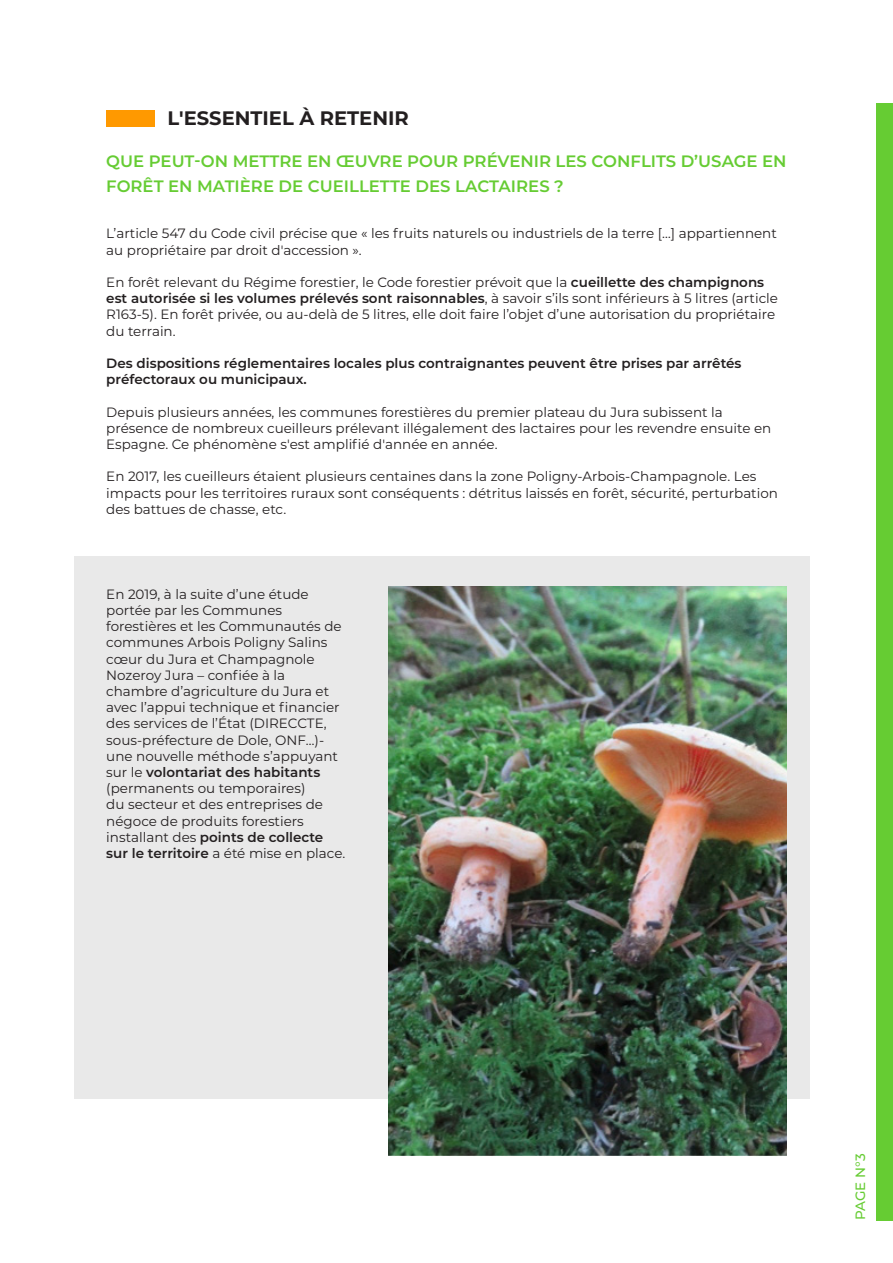
<style>
.page{position:relative;width:893px;height:1263px;background:#fff}
.page>*{position:absolute;margin:0;border:0;box-sizing:border-box;transform-origin:0 0}
.t1{font:700 19.5px "Montserrat";color:#231f20}
.t2{font:600 16.5px/25.5px "Montserrat";color:#6c3}
.t3{font:13.5px/16.2px "Montserrat";color:#231f20}
.t4{font:600 13.5px/16.2px "Montserrat";color:#231f20}
.t5{font:500 13.5px "Montserrat";color:#6c3}
.s1{font-weight:600}
</style>
<div class="page">
<div style="left:74px;top:556px;width:735px;height:543px;background:#e9e9e9"></div>
<div style="left:106px;top:111px;width:48px;height:16px;background:#f90"></div>
<div style="left:877px;top:103px;width:16px;height:1117px;background:#6c3"></div>
<img style="left:388px;top:586px;width:399px;height:570px">
<p class="t1" style="left:167px;top:104px;width:243px">L'ESSENTIEL À RETENIR</p>
<p class="t2" style="left:106px;top:148px;width:682px">QUE PEUT-ON METTRE EN ŒUVRE POUR PRÉVENIR LES CONFLITS D’USAGE EN<br>FORÊT EN MATIÈRE DE CUEILLETTE DES LACTAIRES ?</p>
<p class="t3" style="left:106px;top:225px;width:672px">L’article 547 du Code civil précise que « les fruits naturels ou industriels de la terre […] appartiennent au propriétaire par droit d'accession ».</p>
<p class="t3" style="left:106px;top:274px;width:673px">En forêt relevant du Régime forestier, le Code forestier prévoit que la <span class="s1">cueillette des champignons est autorisée si les volumes prélevés sont raisonnables</span>, à savoir s’ils sont inférieurs à 5 litres (article R163-5). En forêt privée, ou au-delà de 5 litres, elle doit faire l’objet d’une autorisation du propriétaire du terrain.</p>
<p class="t4" style="left:106px;top:354px;width:637px">Des dispositions réglementaires locales plus contraignantes peuvent être prises par arrêtés préfectoraux ou municipaux.</p>
<p class="t3" style="left:106px;top:403px;width:666px">Depuis plusieurs années, les communes forestières du premier plateau du Jura subissent la présence de nombreux cueilleurs prélevant illégalement des lactaires pour les revendre ensuite en<br>Espagne. Ce phénomène s'est amplifié d'année en année.</p>
<p class="t3" style="left:106px;top:468px;width:673px">En 2017, les cueilleurs étaient plusieurs centaines dans la zone Poligny-Arbois-Champagnole. Les impacts pour les territoires ruraux sont conséquents : détritus laissés en forêt, sécurité, perturbation des battues de chasse, etc.</p>
<p class="t3" style="left:106px;top:585px;width:241px">En 2019, à la suite d’une étude portée par les Communes forestières et les Communautés de communes Arbois Poligny Salins cœur du Jura et Champagnole<br>Nozeroy Jura – confiée à la chambre d’agriculture du Jura et avec l’appui technique et financier des services de l’État (DIRECCTE, sous-préfecture de Dole, ONF…)- une nouvelle méthode s’appuyant sur le <span class="s1">volontariat des habitants </span>(permanents ou temporaires)<br>du secteur et des entreprises de négoce de produits forestiers installant des <span class="s1">points de collecte sur le territoire</span> a été mise en place.</p>
<p class="t5" style="left:851px;top:1220px;width:68px;rotate:-90deg">PAGE N°3</p>
</div>
